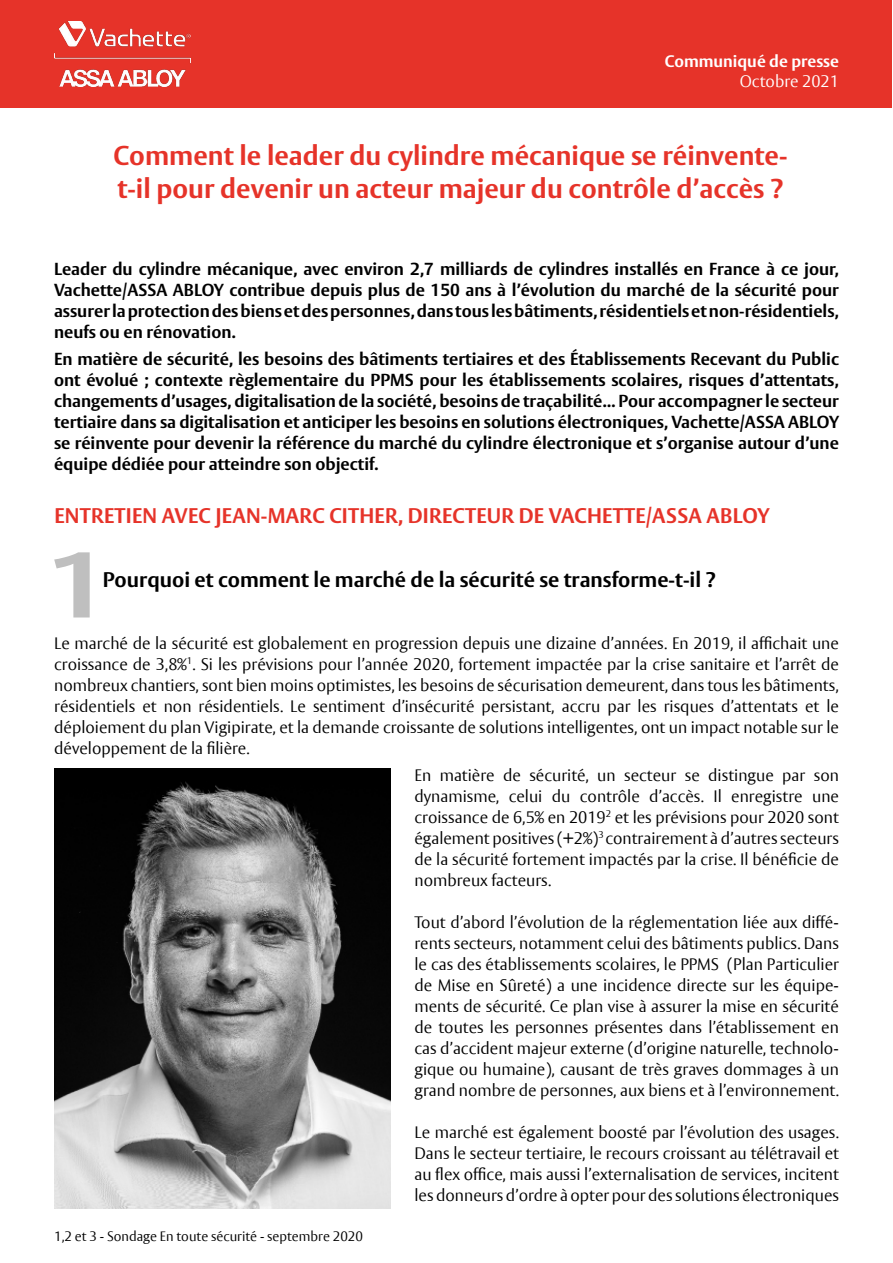
<style>
.page{position:relative;width:893px;height:1263px;background:#fff}
.page>*{position:absolute;margin:0;border:0;box-sizing:border-box;transform-origin:0 0}
.t1{font:700 27px/32.4px "ASSA Vesta";color:#e63329}
.t2{font:700 21px "ASSA Vesta";letter-spacing:.015em;color:#e63329}
.t3{font:700 21px "ASSA Vesta";color:#000}
.t4{font:700 17.25px/21px "ASSA Vesta";color:#000;text-align:justify}
.t5{font:300 16.5px/21px "ASSA Vesta";color:#000;text-align:justify}
.t6{font:700 16.5px "ASSA Vesta";color:#fff}
.t7{font:300 16.5px "ASSA Vesta";color:#fff}
.t8{font:300 13.5px "ASSA Vesta";color:#000}
</style>
<div class="page">
<div style="left:1px;top:1px;width:891px;height:107px;background:#e63329"></div>
<img style="left:54px;top:21px;width:137px;height:66px">
<img style="left:54px;top:768px;width:337px;height:441px">
<svg style="left:54px;top:552px;width:36px;height:65px"></svg>
<p class="t6" style="left:665px;top:51px;width:176px">Communiqué de presse</p>
<p class="t7" style="left:740px;top:71px;width:101px">Octobre 2021</p>
<h1 class="t1" style="left:114px;top:140px;width:675px">Comment le leader du cylindre mécanique se réinvente&shy;t-il pour devenir un acteur majeur du contrôle d’accès ?</h1>
<p class="t4" style="left:54px;top:259px;width:786px">Leader du cylindre mécanique, avec environ 2,7 milliards de cylindres installés en France à ce jour, Vachette/ASSA ABLOY contribue depuis plus de 150 ans à l’évolution du marché de la sécurité pour assurer la protection des biens et des personnes, dans tous les bâtiments, résidentiels et non-résidentiels, neufs ou en rénovation.</p>
<p class="t4" style="left:54px;top:349px;width:787px">En matière de sécurité, les besoins des bâtiments tertiaires et des Établissements Recevant du Public ont évolué ; contexte règlementaire du PPMS pour les établissements scolaires, risques d’attentats, changements d’usages, digitalisation de la société, besoins de traçabilité... Pour accompagner le secteur tertiaire dans sa digitalisation et anticiper les besoins en solutions électroniques, Vachette/ASSA ABLOY se réinvente pour devenir la référence du marché du cylindre électronique et s’organise autour d’une équipe dédiée pour atteindre son objectif.</p>
<p class="t2" style="left:54px;top:503px;width:717px">ENTRETIEN AVEC JEAN-MARC CITHER, DIRECTEUR DE VACHETTE/ASSA ABLOY</p>
<p class="t3" style="left:103px;top:567px;width:615px">Pourquoi et comment le marché de la sécurité se transforme-t-il ?</p>
<p class="t5" style="left:54px;top:633px;width:786px">Le marché de la sécurité est globalement en progression depuis une dizaine d’années. En 2019, il affichait une croissance de 3,8%<sup>1</sup>. Si les prévisions pour l’année 2020, fortement impactée par la crise sanitaire et l’arrêt de nombreux chantiers, sont bien moins optimistes, les besoins de sécurisation demeurent, dans tous les bâtiments, résidentiels et non résidentiels. Le sentiment d’insécurité persistant, accru par les risques d’attentats et le déploiement du plan Vigipirate, et la demande croissante de solutions intelligentes, ont un impact notable sur le développement de la filière.</p>
<p class="t8" style="left:54px;top:1228px;width:310px">1,2 et 3 - Sondage En toute sécurité - septembre 2020</p>
<p class="t5" style="left:414px;top:765px;width:426px">En matière de sécurité, un secteur se distingue par son dynamisme, celui du contrôle d’accès. Il enregistre une croissance de 6,5% en 2019<sup>2</sup> et les prévisions pour 2020 sont également positives (+2%)<sup>3</sup> contrairement à d’autres secteurs de la sécurité fortement impactés par la crise. Il bénéficie de nombreux facteurs.</p>
<p class="t5" style="left:414px;top:912px;width:426px">Tout d’abord l’évolution de la réglementation liée aux diffé&shy;rents secteurs, notamment celui des bâtiments publics. Dans le cas des établissements scolaires, le PPMS (Plan Particulier de Mise en Sûreté) a une incidence directe sur les équipe&shy;ments de sécurité. Ce plan vise à assurer la mise en sécurité de toutes les personnes présentes dans l’établissement en cas d’accident majeur externe (d’origine naturelle, technolo&shy;gique ou humaine), causant de très graves dommages à un grand nombre de personnes, aux biens et à l’environnement.</p>
<p class="t5" style="left:414px;top:1122px;width:426px">Le marché est également boosté par l’évolution des usages.<br>Dans le secteur tertiaire, le recours croissant au télétravail et au flex office, mais aussi l’externalisation de services, incitent les donneurs d’ordre à opter pour des solutions électroniques</p>
</div>
